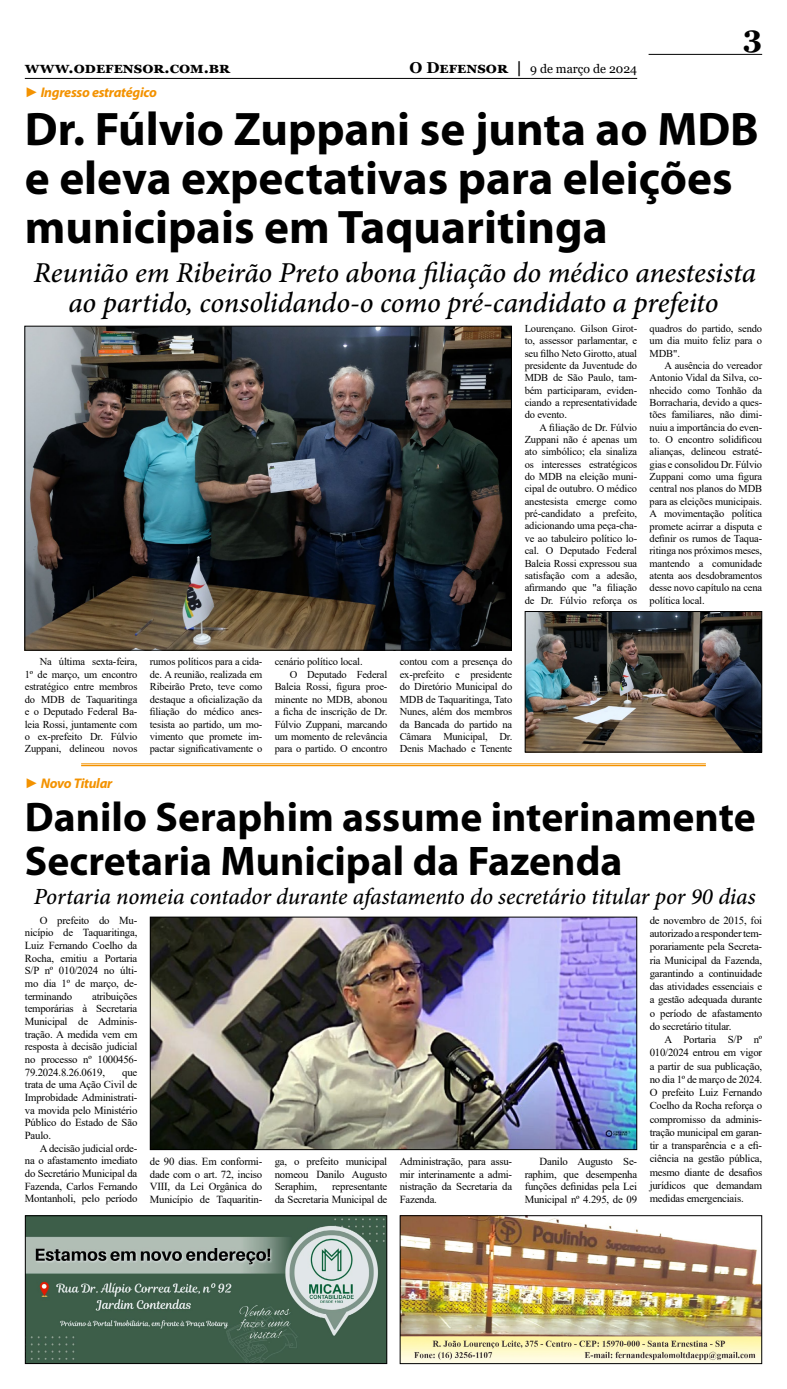
<style>
.page{position:relative;width:787px;height:1389px;background:#fff}
.page>*{position:absolute;margin:0;border:0;box-sizing:border-box;transform-origin:0 0}
.t1{font:700 47.25px/49px "Myriad Pro";color:#000}
.t2{font:700 41.56px/43.3px "Myriad Pro";color:#000}
.t3{font:700 30.62px "Georgia";color:#000}
.t4{font:italic 500 28.88px/30.6px "Minion Pro";letter-spacing:-.005em;color:#000;text-align:center}
.t5{font:italic 500 23.19px "Minion Pro";letter-spacing:-.01em;color:#000}
.t6{font:700 15.75px "Georgia";color:#000}
.t7{font:italic 700 14px "Myriad Pro";letter-spacing:-.02em;color:#f39200}
.t8{font:12.25px "Georgia";color:#000}
.t9{font:10.76px/12.7px "Times New Roman";letter-spacing:-.02em;color:#000;text-align:justify}
.t10{font:10.5px/12.3px "Times New Roman";letter-spacing:-.015em;color:#000;text-align:justify}
.s1{font-weight:700;font-size:15.75px}
.s2{font-family:"Times New Roman";font-style:normal}
</style>
<div class="page">
<hr style="left:648px;top:54px;width:113px;height:1px;background:#000">
<hr style="left:25px;top:78px;width:612px;height:1px;background:#000">
<img style="left:27px;top:1217px;width:358px;height:145px">
<div style="left:25px;top:1215px;width:362px;height:149px;border:1px solid #000"></div>
<img style="left:401px;top:1217px;width:358px;height:145px">
<div style="left:399px;top:1215px;width:362px;height:149px;border:1px solid #000"></div>
<img style="left:26px;top:328px;width:483px;height:321px">
<div style="left:24px;top:326px;width:487px;height:325px;border:1px solid #000"></div>
<img style="left:526px;top:613px;width:233px;height:137px">
<div style="left:524px;top:611px;width:237px;height:141px;border:1px solid #000"></div>
<img style="left:152px;top:919px;width:483px;height:229px">
<div style="left:150px;top:917px;width:487px;height:233px;border:1px solid #000"></div>
<hr style="left:81px;top:764px;width:624px;height:1px;background:#f39200">
<hr style="left:81px;top:765px;width:624px;height:1px;background:#f39200">
<h3 class="t6" style="left:25px;top:58px;width:207px">www.odefensor.com.br</h3>
<p class="t8" style="left:409px;top:62px;width:229px"><span class="s1">O Defensor |</span> 9 de março de 2024</p>
<h3 class="t3" style="left:742px;top:17px;width:21px">3</h3>
<h3 class="t7" style="left:25px;top:84px;width:134px"><span class="s2">►</span> Ingresso estratégico</h3>
<h1 class="t1" style="left:25px;top:103px;width:735px">Dr. Fúlvio Zuppani se junta ao MDB e eleva expectativas para eleições municipais em Taquaritinga</h1>
<h3 class="t4" style="left:33px;top:257px;width:723px">Reunião em Ribeirão Preto abona filiação do médico anestesista ao partido, consolidando-o como pré-candidato a prefeito</h3>
<p class="t10" style="left:524px;top:322px;width:114px">Lourençano. Gilson Girot&shy;to, assessor parlamentar, e seu filho Neto Girotto, atual presidente da Juventude do MDB de São Paulo, tam&shy;bém participaram, eviden&shy;ciando a representatividade do evento.</p>
<p class="t10" style="left:524px;top:421px;width:114px;text-indent:15px">A filiação de Dr. Fúlvio Zuppani não é apenas um ato simbólico; ela sinaliza os interesses estratégicos do MDB na eleição muni&shy;cipal de outubro. O médico anestesista emerge como pré-candidato a prefeito, adicionando uma peça-cha&shy;ve ao tabuleiro político lo&shy;cal. O Deputado Federal Baleia Rossi expressou sua satisfação com a adesão, afirmando que "a filiação de Dr. Fúlvio reforça os</p>
<p class="t10" style="left:649px;top:322px;width:114px">quadros do partido, sendo um dia muito feliz para o MDB".</p>
<p class="t10" style="left:649px;top:359px;width:114px;text-indent:15px">A ausência do vereador Antonio Vidal da Silva, co&shy;nhecido como Tonhão da Borracharia, devido a ques&shy;tões familiares, não dimi&shy;nuiu a importância do even&shy;to. O encontro solidificou alianças, delineou estraté&shy;gias e consolidou Dr. Fúlvio Zuppani como uma figura central nos planos do MDB para as eleições municipais.<br>A movimentação política promete acirrar a disputa e definir os rumos de Taqua&shy;ritinga nos próximos meses, mantendo a comunidade atenta aos desdobramentos desse novo capítulo na cena política local.</p>
<p class="t10" style="left:25px;top:655px;width:114px;text-indent:15px">Na última sexta-feira, 1º de março, um encontro estratégico entre membros do MDB de Taquaritinga e o Deputado Federal Ba&shy;leia Rossi, juntamente com o ex-prefeito Dr. Fúlvio Zuppani, delineou novos</p>
<p class="t10" style="left:150px;top:655px;width:114px">rumos políticos para a cida&shy;de. A reunião, realizada em Ribeirão Preto, teve como destaque a oficialização da filiação do médico anes&shy;tesista ao partido, um mo&shy;vimento que promete im&shy;pactar significativamente o</p>
<p class="t10" style="left:275px;top:655px;width:89px">cenário político local.</p>
<p class="t10" style="left:289px;top:668px;width:99px">O Deputado Federal</p>
<p class="t10" style="left:275px;top:680px;width:114px">Baleia Rossi, figura proe-</p>
<p class="t10" style="left:275px;top:693px;width:114px">minente no MDB, abonou</p>
<p class="t10" style="left:275px;top:705px;width:114px">a ficha de inscrição de Dr.</p>
<p class="t10" style="left:275px;top:718px;width:114px">Fúlvio Zuppani, marcando</p>
<p class="t10" style="left:275px;top:730px;width:114px">um momento de relevância</p>
<p class="t10" style="left:275px;top:742px;width:114px">para o partido. O encontro</p>
<p class="t10" style="left:399px;top:655px;width:114px">contou com a presença do ex-prefeito e presidente do Diretório Municipal do MDB de Taquaritinga, Tato Nunes, além dos membros da Bancada do partido na Câmara Municipal, Dr.<br>Denis Machado e Tenente</p>
<h3 class="t7" style="left:25px;top:774px;width:89px"><span class="s2">►</span> Novo Titular</h3>
<h2 class="t2" style="left:25px;top:794px;width:732px">Danilo Seraphim assume interinamente<br>Secretaria Municipal da Fazenda</h2>
<h3 class="t5" style="left:34px;top:881px;width:723px">Portaria nomeia contador durante afastamento do secretário titular por 90 dias</h3>
<p class="t9" style="left:25px;top:914px;width:114px;text-indent:15px">O prefeito do Mu&shy;nicípio de Taquaritinga, Luiz Fernando Coelho da Rocha, emitiu a Portaria S/P nº 010/2024 no últi&shy;mo dia 1º de março, de&shy;terminando</p>
<p class="t9" style="left:649px;top:913px;width:114px;line-height:13.3px">de novembro de 2015, foi autorizado a responder tem&shy;porariamente pela Secreta&shy;ria Municipal da Fazenda, garantindo a continuidade das atividades essenciais e a gestão adequada durante o período de afastamento do secretário titular.</p>
<p class="t9" style="left:649px;top:1033px;width:114px;line-height:13.3px;text-indent:15px">A Portaria S/P nº 010/2024 entrou em vigor a partir de sua publicação, no dia 1º de março de 2024.<br>O prefeito Luiz Fernando Coelho da Rocha reforça o compromisso da adminis&shy;tração municipal em garan&shy;tir a transparência e a efi&shy;ciência na gestão pública, mesmo diante de desafios jurídicos que demandam medidas emergenciais.</p>
<p class="t9" style="left:25px;top:989px;width:114px;text-indent:67px">atribuições temporárias à Secretaria Municipal de Adminis&shy;tração. A medida vem em resposta à decisão judicial no processo nº 1000456- 79.2024.8.26.0619,</p>
<p class="t9" style="left:25px;top:1065px;width:114px;text-indent:97px">que trata de uma Ação Civil de Improbidade Administrati&shy;va movida pelo Ministério Público do Estado de São Paulo.</p>
<p class="t9" style="left:25px;top:1141px;width:114px;text-indent:15px">A decisão judicial orde&shy;na o afastamento imediato do Secretário Municipal da Fazenda, Carlos Fernando Montanholi, pelo período</p>
<p class="t9" style="left:399px;top:1155px;width:114px">Administração, para assu&shy;mir interinamente a admi&shy;nistração da Secretaria da Fazenda.</p>
<p class="t9" style="left:524px;top:1155px;width:114px;text-indent:15px">Danilo Augusto Se&shy;raphim, que desempenha funções definidas pela Lei Municipal nº 4.295, de 09</p>
<p class="t9" style="left:150px;top:1155px;width:114px">de 90 dias. Em conformi&shy;dade com o art. 72, inciso VIII, da Lei Orgânica do Município de Taquaritin-</p>
<p class="t9" style="left:275px;top:1155px;width:114px">ga, o prefeito municipal nomeou Danilo Augusto Seraphim,</p>
<p class="t9" style="left:275px;top:1180px;width:114px;text-align:right">representante<br>da Secretaria Municipal de</p>
</div>
